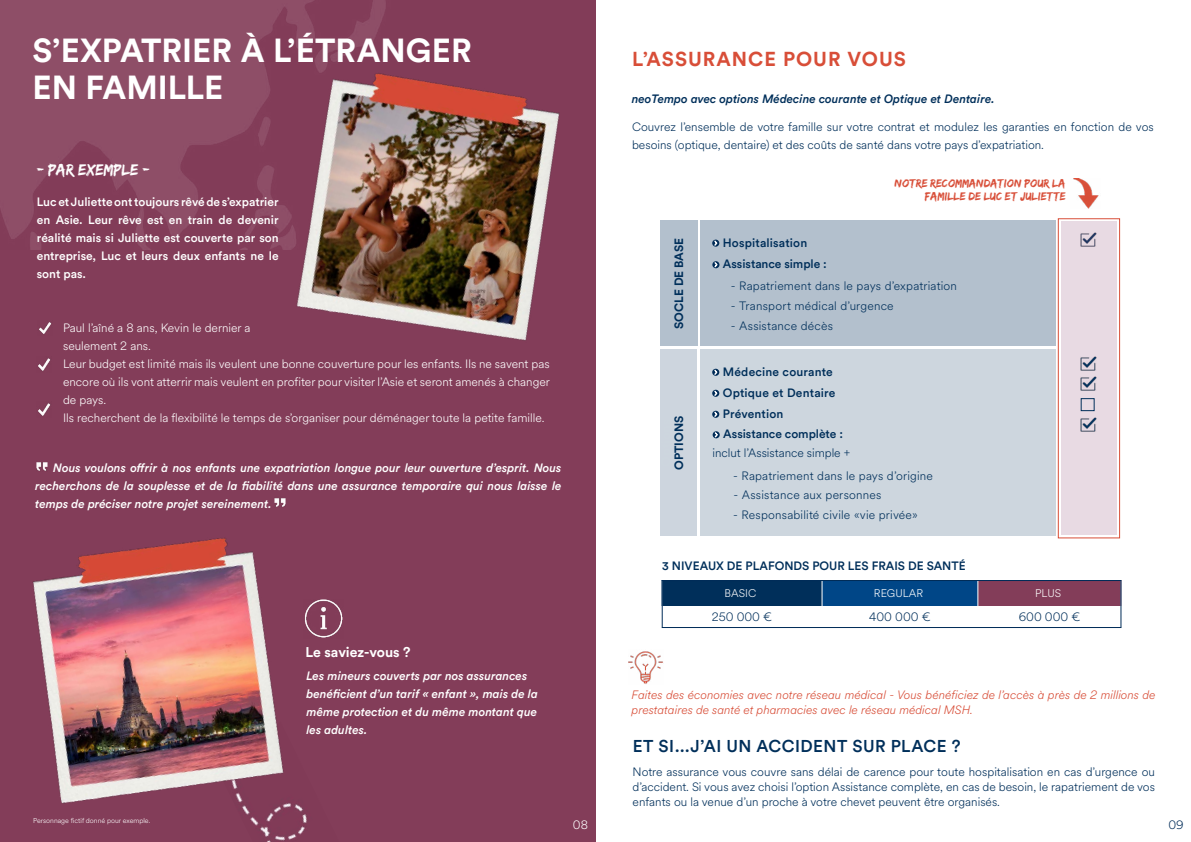
<style>
.page{position:relative;width:1191px;height:842px;background:#fff}
.page>*{position:absolute;margin:0;border:0;box-sizing:border-box;transform-origin:0 0}
.t1{font:700 33px/37px "Circular Std";color:#fff}
.t2{font:700 20px "Circular Std";letter-spacing:.05em;color:#d84e38}
.t3{font:500 17px "Circular Std";letter-spacing:.025em;color:#002f5a}
.t4{font:700 14px "Circular Std";color:#fff}
.t5{font:14px "Edo";color:#fff}
.t6{font:300 12px/15px "Circular Spotify Text";color:#002f5a}
.t7{font:italic 500 12px/18px "Circular Std";color:#fff}
.t8{font:300 12px/18px "Circular Spotify Text";color:#fff}
.t9{font:500 12px/18px "Circular Std";color:#fff;text-align:justify}
.t10{font:italic 300 12px/15px "Circular Spotify Text";color:#d84e38}
.t11{font:500 12px/21px "Circular Std";color:#002f5a}
.t12{font:italic 500 12px "Circular Std";color:#002f5a}
.t13{font:700 12px "Circular Std";color:#002f5a}
.t14{font:300 12px "Circular Spotify Text";color:#002c58}
.t15{font:300 11px "Circular Spotify Text";color:#fff}
.t16{font:10px/13px "Edo";color:#d84e38;text-align:right}
.t17{font:300 7px "Circular Spotify Text";color:#fff}
</style>
<div class="page">
<div style="left:0;top:0;width:595px;height:842px;background:#833d59"></div>
<img style="left:311px;top:600px;width:32px;height:38px">
<img style="left:39px;top:322px;width:13px;height:12px">
<img style="left:0;top:0;width:386px;height:250px">
<img style="left:241px;top:24px;width:355px;height:374px">
<img style="left:38px;top:358px;width:12px;height:13px">
<img style="left:38px;top:403px;width:12px;height:13px">
<svg style="left:37px;top:462px;width:10px;height:9px"></svg>
<svg style="left:275px;top:498px;width:10px;height:9px"></svg>
<img style="left:629px;top:651px;width:34px;height:33px">
<img style="left:262px;top:831px;width:41px;height:11px">
<div style="left:1060px;top:221px;width:56px;height:313px;background:#e8dae3"></div>
<div style="left:1057px;top:218px;width:63px;height:320px;border:1px solid #d84e38"></div>
<div style="left:1080px;top:398px;width:14px;height:13px;border:1px solid #002f5a"></div>
<img style="left:1073px;top:179px;width:26px;height:30px">
<img style="left:1080px;top:356px;width:16px;height:15px">
<img style="left:1080px;top:376px;width:16px;height:15px">
<img style="left:1080px;top:417px;width:16px;height:15px">
<div style="left:662px;top:580px;width:160px;height:26px;background:#002f5a"></div>
<div style="left:822px;top:580px;width:156px;height:26px;background:#004687"></div>
<div style="left:978px;top:580px;width:143px;height:26px;background:#833d59"></div>
<svg style="left:661px;top:580px;width:1px;height:47px"></svg>
<svg style="left:821px;top:582px;width:2px;height:24px"></svg>
<svg style="left:977px;top:582px;width:1px;height:24px"></svg>
<svg style="left:1121px;top:580px;width:1px;height:47px"></svg>
<hr style="left:661px;top:627px;width:161px;height:1px;background:#dadada">
<div style="left:662px;top:580px;width:459px;height:48px;border:1px solid #002c58"></div>
<img style="left:33px;top:538px;width:278px;height:293px">
<div style="left:700px;top:350px;width:356px;height:186px;background:#cdd6de"></div>
<div style="left:700px;top:221px;width:356px;height:125px;background:#b3c0cd"></div>
<div style="left:660px;top:350px;width:37px;height:186px;background:#cdd5de"></div>
<div style="left:660px;top:221px;width:37px;height:125px;background:#b3c0cd"></div>
<svg style="left:712px;top:431px;width:7px;height:7px"></svg>
<svg style="left:714px;top:432px;width:4px;height:6px"></svg>
<svg style="left:712px;top:369px;width:7px;height:7px"></svg>
<svg style="left:714px;top:370px;width:3px;height:5px"></svg>
<svg style="left:712px;top:390px;width:7px;height:7px"></svg>
<svg style="left:714px;top:391px;width:3px;height:5px"></svg>
<svg style="left:712px;top:411px;width:7px;height:7px"></svg>
<svg style="left:714px;top:412px;width:3px;height:5px"></svg>
<svg style="left:712px;top:261px;width:7px;height:7px"></svg>
<svg style="left:714px;top:262px;width:3px;height:6px"></svg>
<svg style="left:712px;top:240px;width:7px;height:7px"></svg>
<svg style="left:714px;top:240px;width:3px;height:6px"></svg>
<h1 class="t1" style="left:32px;top:31px;width:441px">S’EXPATRIER À L’ÉTRANGER<br>EN FAMILLE</h1>
<p class="t5" style="left:37px;top:163px;width:115px">- PAR EXEMPLE -</p>
<p class="t9" style="left:37px;top:193px;width:243px">Luc et Juliette ont toujours rêvé de s’expatrier en Asie. Leur rêve est en train de devenir réalité mais si Juliette est couverte par son entreprise, Luc et leurs deux enfants ne le sont pas.</p>
<p class="t8" style="left:63px;top:319px;width:189px">Paul l’aîné a 8 ans, Kevin le dernier a seulement 2 ans.</p>
<p class="t8" style="left:63px;top:355px;width:488px">Leur budget est limité mais ils veulent une bonne couverture pour les enfants. Ils ne savent pas encore où ils vont atterrir mais veulent en profiter pour visiter l’Asie et seront amenés à changer de pays.<br>Ils recherchent de la flexibilité le temps de s’organiser pour déménager toute la petite famille.</p>
<p class="t7" style="left:35px;top:458px;width:528px;text-align:justify;text-indent:18px">Nous voulons offrir à nos enfants une expatriation longue pour leur ouverture d’esprit. Nous recherchons de la souplesse et de la fiabilité dans une assurance temporaire qui nous laisse le temps de préciser notre projet sereinement.</p>
<h2 class="t2" style="left:632px;top:46px;width:275px">L’ASSURANCE POUR VOUS</h2>
<p class="t12" style="left:632px;top:91px;width:364px">neoTempo avec options Médecine courante et Optique et Dentaire.</p>
<p class="t6" style="left:632px;top:118px;width:523px;line-height:18px">Couvrez l’ensemble de votre famille sur votre contrat et modulez les garanties en fonction de vos besoins (optique, dentaire) et des coûts de santé dans votre pays d’expatriation.</p>
<p class="t13" style="left:671px;top:329px;width:93px;rotate:-90deg">SOCLE DE BASE</p>
<p class="t13" style="left:671px;top:470px;width:56px;rotate:-90deg">OPTIONS</p>
<p class="t11" style="left:722px;top:232px;width:86px">Hospitalisation</p>
<p class="t16" style="left:894px;top:177px;width:172px">NOTRE RECOMMANDATION POUR LA<br>FAMILLE DE LUC ET JULIETTE</p>
<p class="t11" style="left:723px;top:253px;width:105px">Assistance simple :</p>
<p class="t6" style="left:731px;top:279px;width:228px">- Rapatriement dans le pays d’expatriation</p>
<p class="t6" style="left:731px;top:299px;width:164px">- Transport médical d’urgence</p>
<p class="t6" style="left:731px;top:319px;width:104px">- Assistance décès</p>
<p class="t11" style="left:722px;top:361px;width:114px">Médecine courante<br>Optique et Dentaire<br>Prévention</p>
<p class="t11" style="left:723px;top:423px;width:121px">Assistance complète :</p>
<p class="t6" style="left:712px;top:446px;width:139px">inclut l’Assistance simple +</p>
<p class="t6" style="left:733px;top:468px;width:201px">- Rapatriement dans le pays d’origine</p>
<p class="t6" style="left:733px;top:488px;width:149px">- Assistance aux personnes</p>
<p class="t6" style="left:733px;top:507px;width:186px">- Responsabilité civile «vie privée»</p>
<p class="t17" style="left:33px;top:816px;width:119px">Personnage fictif donné pour exemple.</p>
<p class="t4" style="left:305px;top:643px;width:107px">Le saviez-vous ?</p>
<p class="t7" style="left:306px;top:667px;width:233px">Les mineurs couverts par nos assurances benéficient d’un tarif « enfant », mais de la même protection et du même montant que les adultes.</p>
<p class="t11" style="left:662px;top:555px;width:305px">3 NIVEAUX DE PLAFONDS POUR LES FRAIS DE SANTÉ</p>
<p class="t15" style="left:724px;top:586px;width:33px">BASIC</p>
<p class="t15" style="left:874px;top:586px;width:51px">REGULAR</p>
<p class="t15" style="left:1035px;top:586px;width:28px">PLUS</p>
<p class="t6" style="left:712px;top:609px;width:62px">250 000 €</p>
<p class="t6" style="left:869px;top:609px;width:63px">400 000 €</p>
<p class="t6" style="left:1018px;top:609px;width:63px">600 000 €</p>
<p class="t10" style="left:631px;top:688px;width:525px">Faites des économies avec notre réseau médical - Vous bénéficiez de l’accès à près de 2 millions de prestataires de santé et pharmacies avec le réseau médical MSH.</p>
<h3 class="t3" style="left:632px;top:736px;width:329px">ET SI...J’AI UN ACCIDENT SUR PLACE ?</h3>
<p class="t6" style="left:632px;top:764px;width:524px;text-align:justify">Notre assurance vous couvre sans délai de carence pour toute hospitalisation en cas d’urgence ou d’accident. Si vous avez choisi l’option Assistance complète, en cas de besoin, le rapatriement de vos enfants ou la venue d’un proche à votre chevet peuvent être organisés.</p>
<p class="t8" style="left:573px;top:816px;width:17px">08</p>
<p class="t14" style="left:1168px;top:817px;width:17px">09</p>
</div>
